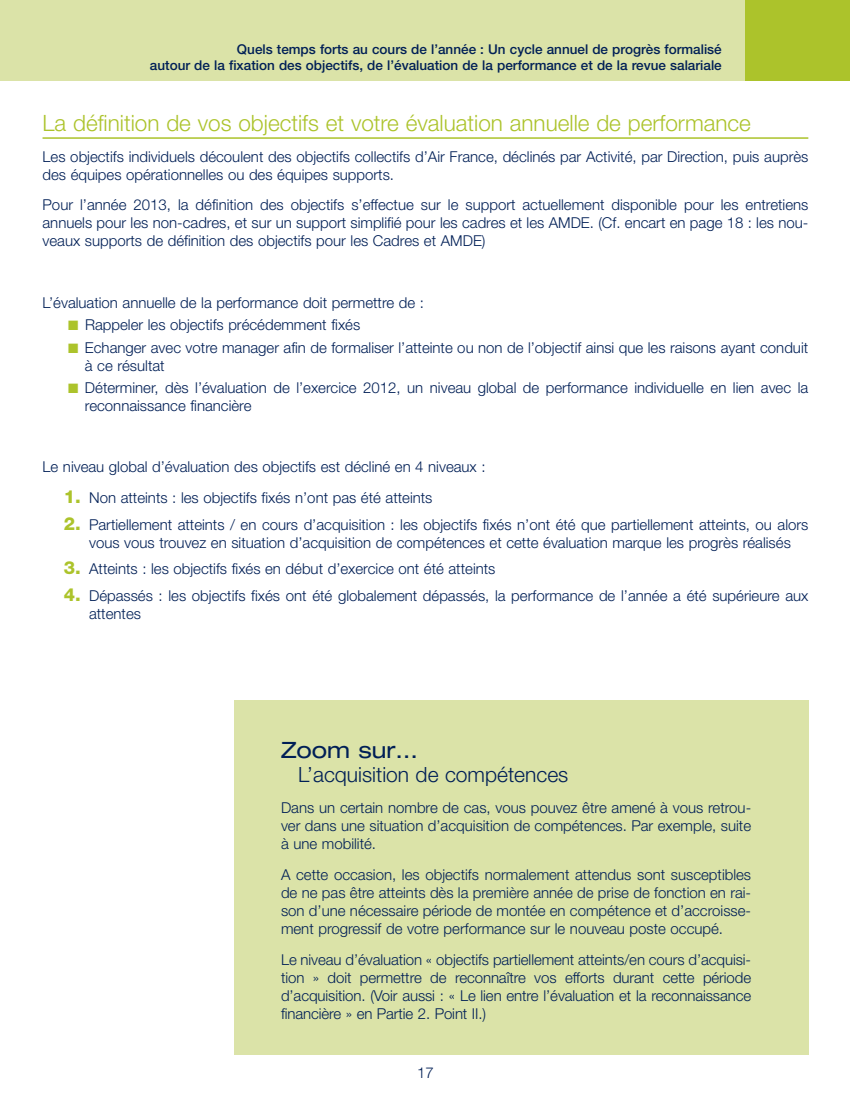
<style>
.page{position:relative;width:851px;height:1106px;background:#fff}
.page>*{position:absolute;margin:0;border:0;box-sizing:border-box;transform-origin:0 0}
.t1{font:300 22.5px "Helvetica Neue";color:#acc32b}
.t2{font:expanded 22.5px "Helvetica Neue";color:#001f56}
.t3{font:300 21px "Helvetica Neue";color:#001f56}
.t4{font:300 15px/18px "Helvetica Neue";color:#001f56;text-align:justify}
.t5{font:500 13.5px/16.5px "Helvetica Neue";color:#001f56;text-align:right}
.s1{color:#acc32b}
.s2{font-weight:800;font-size:18px;color:#acc32b}
</style>
<div class="page">
<div style="left:234px;top:701px;width:574px;height:353px;background:#dbe3a8"></div>
<div style="left:0;top:0;width:849px;height:81px;background:#dbe3a8"></div>
<div style="left:744px;top:0;width:105px;height:81px;background:#acc32b"></div>
<hr style="left:43px;top:137px;width:765px;height:2px;background:#acc32b">
<p class="t5" style="left:150px;top:42px;width:573px">Quels temps forts au cours de l’année : Un cycle annuel de progrès formalisé<br>autour de la fixation des objectifs, de l’évaluation de la performance et de la revue salariale</p>
<h1 class="t1" style="left:43px;top:115px;width:709px">La définition de vos objectifs et votre évaluation annuelle de performance</h1>
<p class="t4" style="left:43px;top:149px;width:767px">Les objectifs individuels découlent des objectifs collectifs d’Air France, déclinés par Activité, par Direction, puis auprès des équipes opérationnelles ou des équipes supports.</p>
<p class="t4" style="left:43px;top:197px;width:767px">Pour l’année 2013, la définition des objectifs s’effectue sur le support actuellement disponible pour les entretiens annuels pour les non-cadres, et sur un support simplifié pour les cadres et les AMDE. (Cf. encart en page 18 : les nou&shy;veaux supports de définition des objectifs pour les Cadres et AMDE)</p>
<p class="t4" style="left:43px;top:295px;width:383px">L’évaluation annuelle de la performance doit permettre de :</p>
<p class="t4" style="left:68px;top:317px;width:293px"><span class="s1">■</span> Rappeler les objectifs précédemment fixés</p>
<p class="t4" style="left:85px;top:339px;width:724px;text-indent:-17px"><span class="s1">■</span> Echanger avec votre manager afin de formaliser l’atteinte ou non de l’objectif ainsi que les raisons ayant conduit à ce résultat</p>
<p class="t4" style="left:85px;top:380px;width:724px;text-indent:-17px"><span class="s1">■</span> Déterminer, dès l’évaluation de l’exercice 2012, un niveau global de performance individuelle en lien avec la reconnaissance financière</p>
<p class="t4" style="left:43px;top:459px;width:444px">Le niveau global d’évaluation des objectifs est décliné en 4 niveaux :</p>
<p class="t4" style="left:64px;top:490px;width:370px"><span class="s2">1.</span> Non atteints : les objectifs fixés n’ont pas été atteints</p>
<p class="t4" style="left:64px;top:516px;width:746px;text-align:center"><span class="s2">2.</span> Partiellement atteints / en cours d’acquisition : les objectifs fixés n’ont été que partiellement atteints, ou alors vous vous trouvez en situation d’acquisition de compétences et cette évaluation marque les progrès réalisés</p>
<p class="t4" style="left:64px;top:561px;width:433px"><span class="s2">3.</span> Atteints : les objectifs fixés en début d’exercice ont été atteints</p>
<p class="t4" style="left:89px;top:588px;width:720px;text-indent:-25px"><span class="s2">4.</span> Dépassés : les objectifs fixés ont été globalement dépassés, la performance de l’année a été supérieure aux attentes</p>
<h1 class="t2" style="left:281px;top:742px;width:138px">Zoom sur…</h1>
<h2 class="t3" style="left:298px;top:767px;width:272px">L’acquisition de compétences</h2>
<p class="t4" style="left:281px;top:800px;width:471px">Dans un certain nombre de cas, vous pouvez être amené à vous retrou&shy;ver dans une situation d’acquisition de compétences. Par exemple, suite à une mobilité.</p>
<p class="t4" style="left:281px;top:867px;width:471px">A cette occasion, les objectifs normalement attendus sont susceptibles de ne pas être atteints dès la première année de prise de fonction en rai&shy;son d’une nécessaire période de montée en compétence et d’accroisse&shy;ment progressif de votre performance sur le nouveau poste occupé.</p>
<p class="t4" style="left:281px;top:951px;width:471px">Le niveau d’évaluation « objectifs partiellement atteints/en cours d’acquisi&shy;tion » doit permettre de reconnaître vos efforts durant cette période d’acquisition. (Voir aussi : « Le lien entre l’évaluation et la reconnaissance financière » en Partie 2. Point II.)</p>
<p class="t4" style="left:417px;top:1064px;width:18px">17</p>
</div>
